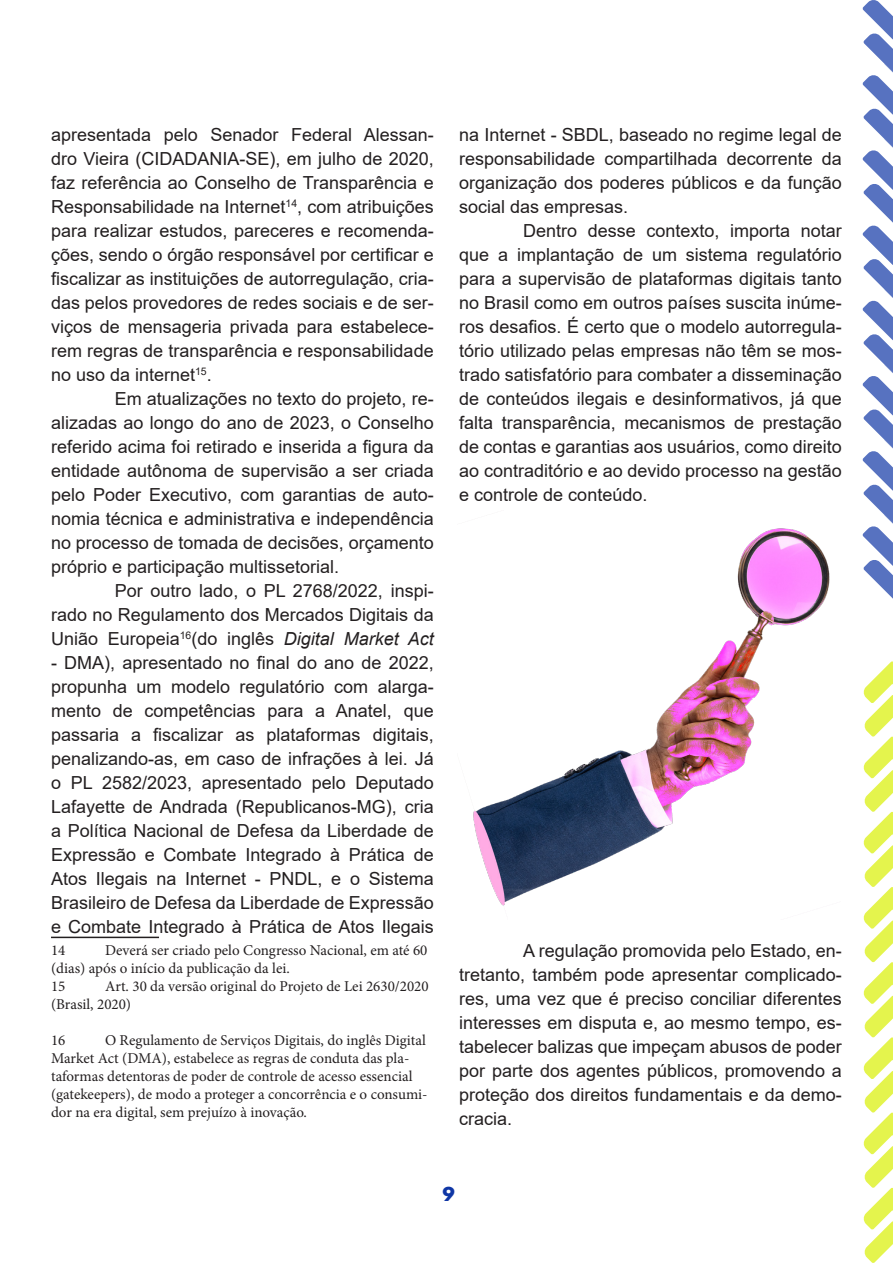
<style>
.page{position:relative;width:893px;height:1263px;background:#fff}
.page>*{position:absolute;margin:0;border:0;box-sizing:border-box;transform-origin:0 0}
.t1{font:700 21px "General Sans";color:#0f36a5}
.CORPO{font:18px/24px "Arial";color:#231f20;text-align:justify}
.t2{font:15px/18px "Minion Pro";color:#231f20}
.s1{font-style:italic}
</style>
<div class="page">
<svg style="left:863px;top:661px;width:30px;height:602px"></svg>
<svg style="left:862px;top:0;width:31px;height:599px"></svg>
<hr style="left:51px;top:937px;width:108px;height:1px;background:#231f20">
<img style="left:473px;top:528px;width:357px;height:378px">
<p class="CORPO" style="left:51px;top:122px;width:384px">apresentada pelo Senador Federal Alessan&shy;dro Vieira (CIDADANIA-SE), em julho de 2020, faz referência ao Conselho de Transparência e Responsabilidade na Internet<sup>14</sup>, com atribuições para realizar estudos, pareceres e recomenda&shy;ções, sendo o órgão responsável por certificar e fiscalizar as instituições de autorregulação, cria&shy;das pelos provedores de redes sociais e de ser&shy;viços de mensageria privada para estabelece&shy;rem regras de transparência e responsabilidade no uso da internet<sup>15</sup>.</p>
<p class="CORPO" style="left:51px;top:386px;width:384px;text-indent:64px">Em atualizações no texto do projeto, re&shy;alizadas ao longo do ano de 2023, o Conselho referido acima foi retirado e inserida a figura da entidade autônoma de supervisão a ser criada pelo Poder Executivo, com garantias de auto&shy;nomia técnica e administrativa e independência no processo de tomada de decisões, orçamento próprio e participação multissetorial.</p>
<p class="CORPO" style="left:51px;top:578px;width:384px;text-indent:64px">Por outro lado, o PL 2768/2022, inspi&shy;rado no Regulamento dos Mercados Digitais da União Europeia<sup>16</sup>(do inglês <span class="s1">Digital Market Act</span></p>
<p class="CORPO" style="left:51px;top:650px;width:384px">- DMA), apresentado no final do ano de 2022, propunha um modelo regulatório com alarga&shy;mento de competências para a Anatel, que passaria a fiscalizar as plataformas digitais, penalizando-as, em caso de infrações à lei. Já o PL 2582/2023, apresentado pelo Deputado Lafayette de Andrada (Republicanos-MG), cria a Política Nacional de Defesa da Liberdade de Expressão e Combate Integrado à Prática de Atos Ilegais na Internet - PNDL, e o Sistema Brasileiro de Defesa da Liberdade de Expressão e Combate Integrado à Prática de Atos Ilegais</p>
<p class="t2" style="left:51px;top:942px;width:16px">14</p>
<p class="t2" style="left:51px;top:942px;width:378px;text-indent:54px">Deverá ser criado pelo Congresso Nacional, em até 60 (dias) após o início da publicação da lei.</p>
<p class="t2" style="left:51px;top:978px;width:16px">15</p>
<p class="t2" style="left:51px;top:978px;width:379px;text-indent:54px">Art. 30 da versão original do Projeto de Lei 2630/2020 (Brasil, 2020)</p>
<p class="t2" style="left:51px;top:1032px;width:16px">16</p>
<p class="t2" style="left:51px;top:1032px;width:378px;text-indent:54px">O Regulamento de Serviços Digitais, do inglês Digital Market Act (DMA), estabelece as regras de conduta das pla&shy;taformas detentoras de poder de controle de acesso essencial (gatekeepers), de modo a proteger a concorrência e o consumi&shy;dor na era digital, sem prejuízo à inovação.</p>
<p class="CORPO" style="left:459px;top:122px;width:384px">na Internet - SBDL, baseado no regime legal de responsabilidade compartilhada decorrente da organização dos poderes públicos e da função social das empresas.</p>
<p class="CORPO" style="left:459px;top:218px;width:384px;text-indent:64px">Dentro desse contexto, importa notar que a implantação de um sistema regulatório para a supervisão de plataformas digitais tanto no Brasil como em outros países suscita inúme&shy;ros desafios. É certo que o modelo autorregula&shy;tório utilizado pelas empresas não têm se mos&shy;trado satisfatório para combater a disseminação de conteúdos ilegais e desinformativos, já que falta transparência, mecanismos de prestação de contas e garantias aos usuários, como direito ao contraditório e ao devido processo na gestão e controle de conteúdo.</p>
<p class="CORPO" style="left:459px;top:938px;width:384px;text-indent:64px">A regulação promovida pelo Estado, en&shy;tretanto, também pode apresentar complicado&shy;res, uma vez que é preciso conciliar diferentes interesses em disputa e, ao mesmo tempo, es&shy;tabelecer balizas que impeçam abusos de poder por parte dos agentes públicos, promovendo a proteção dos direitos fundamentais e da demo&shy;cracia.</p>
<p class="t1" style="left:442px;top:1180px;width:14px">9</p>
</div>
